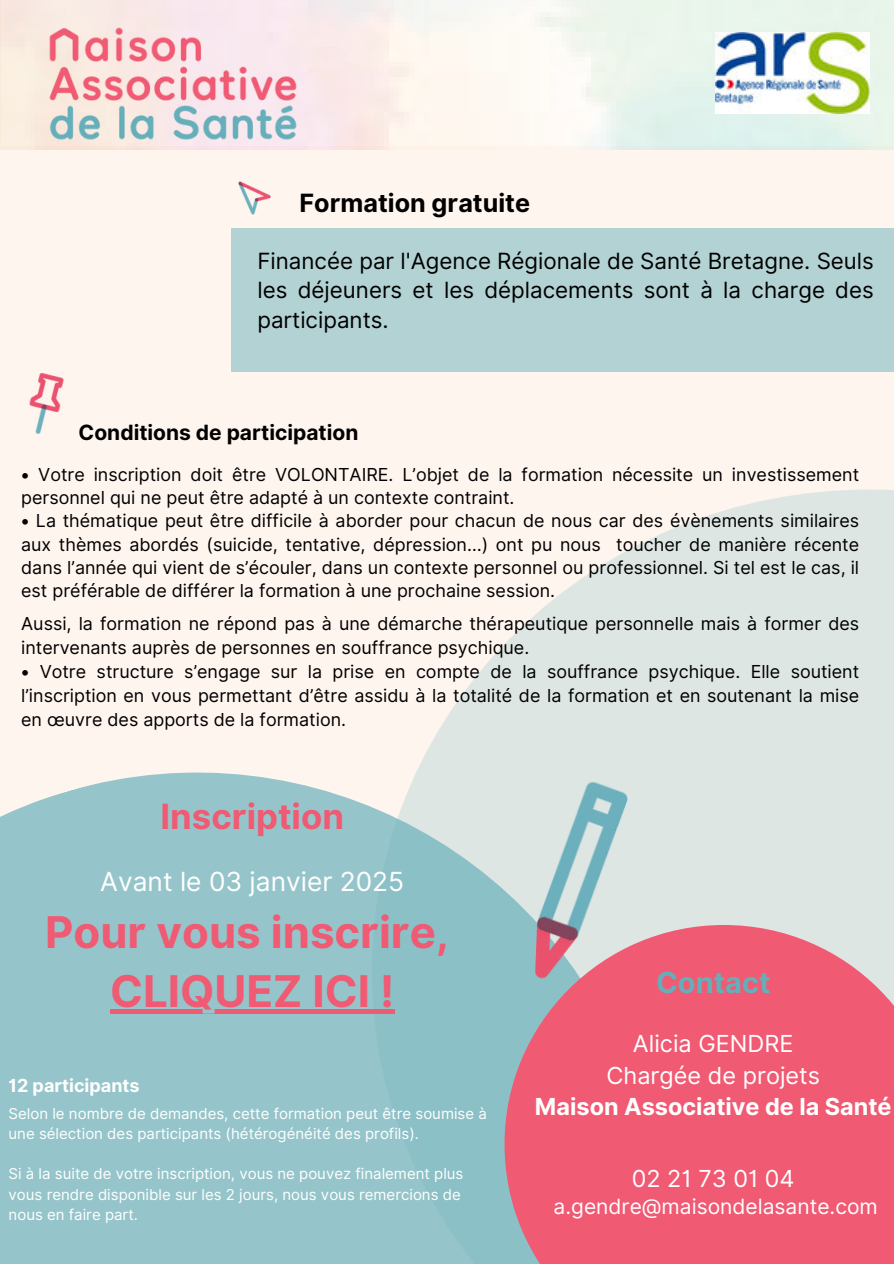
<style>
.page{position:relative;width:894px;height:1264px;background:#fff}
.page>*{position:absolute;margin:0;border:0;box-sizing:border-box;transform-origin:0 0}
.t1{font:700 43.65px/58.9px "Inter";color:#f05a73;text-align:center}
.t2{font:700 34.65px "Inter";color:#f05a73}
.t3{font:700 29.1px "Inter";color:#64afb9}
.t4{font:26.25px "Inter";color:#fff}
.t5{font:700 25.2px "Inter";color:#000}
.t6{font:23.4px/31.3px "Inter";color:#fff;text-align:center}
.t7{font:700 23.4px "Inter";color:#fff}
.t8{font:22.35px/29px "Inter";color:#000;text-align:justify}
.t9{font:21px "Inter";color:#fff}
.t10{font:700 21px "Inter";color:#000}
.t11{font:700 18px "Inter";color:#fff}
.t12{font:17.85px/23.2px "Inter";color:#000}
.t13{font:15px/20.2px "Inter";color:#fff}
</style>
<div class="page">
<div style="left:0;top:0;width:893px;height:1263px;background:#fff5ef"></div>
<img style="left:0;top:0;width:893px;height:150px">
<img style="left:715px;top:32px;width:154px;height:81px">
<svg style="left:445px;top:489px;width:448px;height:436px;fill:#dee6e3"></svg>
<div style="left:231px;top:228px;width:662px;height:144px;background:#b3d2d4"></div>
<svg style="left:0;top:720px;width:709px;height:543px;fill:#95c5ca"></svg>
<div style="left:504px;top:925px;width:389px;height:338px;background:#f05a73"></div>
<hr style="left:110px;top:1009px;width:284px;height:4px;background:#f05a73">
<img style="left:21px;top:0;width:303px;height:150px">
<img style="left:238px;top:181px;width:33px;height:34px">
<img style="left:29px;top:373px;width:35px;height:61px">
<img style="left:456px;top:754px;width:250px;height:251px">
<h3 class="t5" style="left:299px;top:184px;width:232px">Formation gratuite</h3>
<p class="t8" style="left:257px;top:247px;width:617px">Financée par l'Agence Régionale de Santé Bretagne. Seuls les déjeuners et les déplacements sont à la charge des participants.</p>
<p class="t10" style="left:79px;top:417px;width:281px">Conditions de participation</p>
<p class="t12" style="left:21px;top:463px;width:839px">• Votre inscription doit être VOLONTAIRE. L’objet de la formation nécessite un investissement personnel qui ne peut être adapté à un contexte contraint.</p>
<p class="t12" style="left:21px;top:509px;width:839px;text-align:justify">• La thématique peut être difficile à aborder pour chacun de nous car des évènements similaires aux thèmes abordés (suicide, tentative, dépression…) ont pu nous toucher de manière récente dans l’année qui vient de s’écouler, dans un contexte personnel ou professionnel. Si tel est le cas, il est préférable de différer la formation à une prochaine session.</p>
<p class="t12" style="left:21px;top:611px;width:839px;line-height:24.2px">Aussi, la formation ne répond pas à une démarche thérapeutique personnelle mais à former des intervenants auprès de personnes en souffrance psychique.</p>
<p class="t12" style="left:21px;top:659px;width:839px;line-height:24.2px;text-align:justify">• Votre structure s’engage sur la prise en compte de la souffrance psychique. Elle soutient l’inscription en vous permettant d’être assidu à la totalité de la formation et en soutenant la mise en œuvre des apports de la formation.</p>
<h2 class="t2" style="left:160px;top:791px;width:185px">Inscription</h2>
<h3 class="t4" style="left:100px;top:862px;width:305px">Avant le 03 janvier 2025</h3>
<h1 class="t1" style="left:45px;top:903px;width:405px">Pour vous inscrire,<br>CLIQUEZ ICI !</h1>
<p class="t11" style="left:9px;top:1072px;width:132px">12 participants</p>
<p class="t13" style="left:9px;top:1103px;width:479px">Selon le nombre de demandes, cette formation peut être soumise à une sélection des participants (hétérogénéité des profils).</p>
<p class="t13" style="left:9px;top:1163px;width:456px">Si à la suite de votre inscription, vous ne pouvez finalement plus vous rendre disponible sur les 2 jours, nous vous remercions de nous en faire part.</p>
<h3 class="t3" style="left:656px;top:960px;width:116px">Contact</h3>
<h3 class="t6" style="left:606px;top:1028px;width:215px">Alicia GENDRE<br>Chargée de projets</h3>
<h3 class="t7" style="left:534px;top:1089px;width:358px">Maison Associative de la Santé</h3>
<h3 class="t6" style="left:631px;top:1162px;width:164px">02 21 73 01 04</h3>
<p class="t9" style="left:553px;top:1190px;width:325px">a.gendre@maisondelasante.com</p>
</div>
